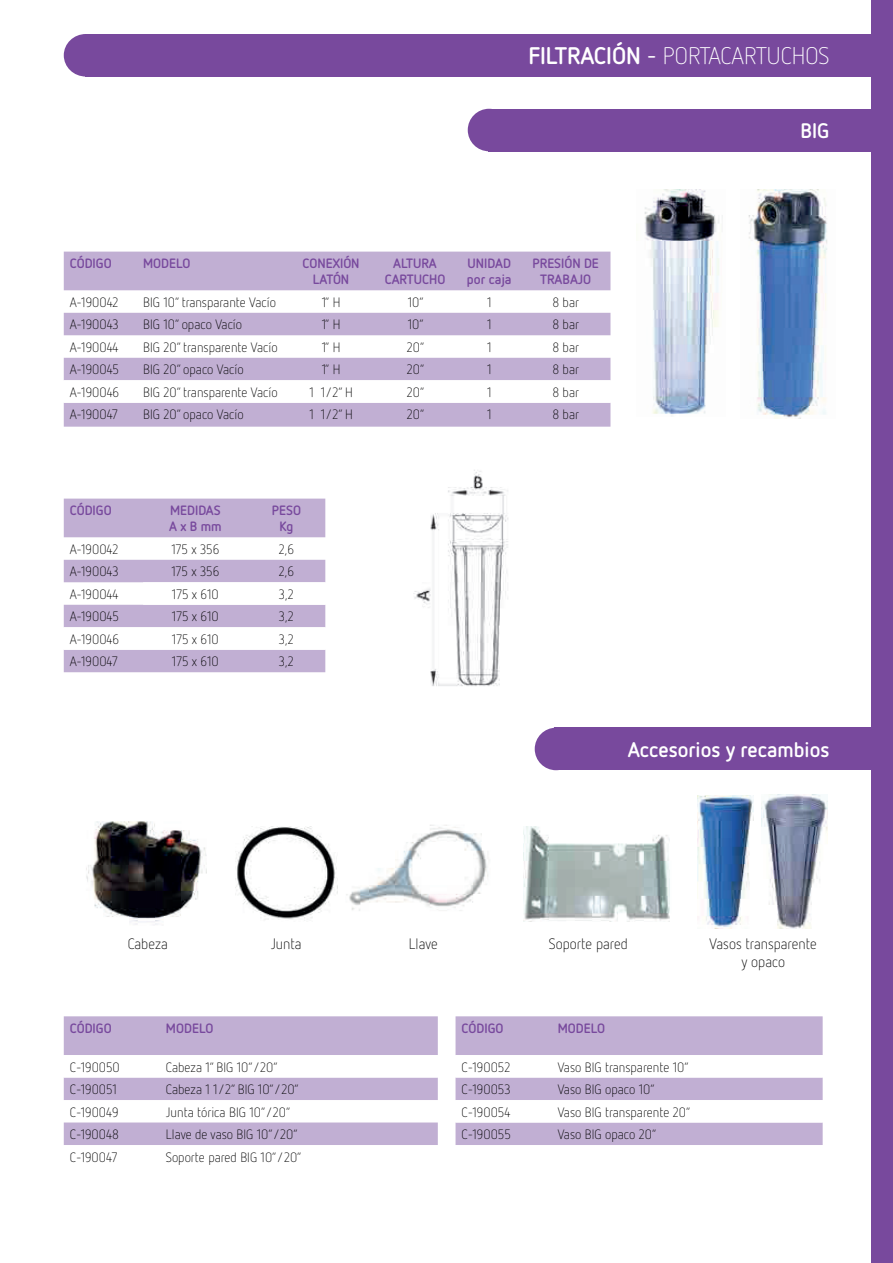
<style>
.page{position:relative;width:893px;height:1263px;background:#fff}
.page>*{position:absolute;margin:0;border:0;box-sizing:border-box;transform-origin:0 0}
.t1{font:300 24px "Netto OT";color:#fff}
.t2{font:700 21px "Netto OT";color:#fff}
.t3{font:300 15px/18px "Netto OT";color:#000001;text-align:center}
.t4{font:300 13.5px "Netto OT";color:#000001}
.t5{font:700 13.5px/16.2px "Netto OT";color:#78499d;text-align:center}
.s1{font-weight:700}
.s2{font-weight:400}
</style>
<div class="page">
<div style="left:872px;top:0;width:21px;height:1263px;background:#78499d"></div>
<div style="left:86px;top:34px;width:807px;height:43px;background:#78499d"></div>
<div style="left:64px;top:34px;width:44px;height:43px;background:#78499d;border-radius:50%"></div>
<div style="left:488px;top:109px;width:405px;height:42px;background:#78499d"></div>
<div style="left:468px;top:109px;width:42px;height:42px;background:#78499d;border-radius:50%"></div>
<div style="left:554px;top:728px;width:339px;height:42px;background:#78499d"></div>
<div style="left:535px;top:728px;width:42px;height:42px;background:#78499d;border-radius:50%"></div>
<img style="left:748px;top:190px;width:79px;height:228px">
<img style="left:644px;top:190px;width:79px;height:224px">
<img style="left:235px;top:827px;width:102px;height:94px">
<img style="left:86px;top:821px;width:121px;height:104px">
<img style="left:523px;top:827px;width:147px;height:95px">
<img style="left:346px;top:825px;width:142px;height:86px">
<img style="left:762px;top:794px;width:65px;height:135px">
<img style="left:697px;top:796px;width:56px;height:133px">
<img style="left:413px;top:470px;width:95px;height:216px">
<svg style="left:64px;top:252px;width:546px;height:175px;fill:#c1afd3"></svg>
<svg style="left:64px;top:380px;width:546px;height:23px"></svg>
<svg style="left:64px;top:499px;width:261px;height:173px;fill:#c1afd3"></svg>
<svg style="left:64px;top:582px;width:261px;height:68px"></svg>
<svg style="left:64px;top:1016px;width:374px;height:129px;fill:#c1afd3"></svg>
<svg style="left:64px;top:1055px;width:374px;height:22px"></svg>
<div style="left:456px;top:1016px;width:367px;height:129px;background:#c1afd3"></div>
<svg style="left:456px;top:1055px;width:367px;height:67px"></svg>
<h1 class="t1" style="left:528px;top:41px;width:303px"><span class="s1">FILTRACIÓN</span> <span class="s2">-</span> PORTACARTUCHOS</h1>
<h2 class="t2" style="left:800px;top:117px;width:30px">BIG</h2>
<p class="t5" style="left:70px;top:255px;width:43px">CÓDIGO</p>
<p class="t5" style="left:143px;top:255px;width:49px">MODELO</p>
<p class="t5" style="left:303px;top:255px;width:58px">CONEXIÓN<br>LATÓN</p>
<p class="t5" style="left:385px;top:255px;width:62px">ALTURA<br>CARTUCHO</p>
<p class="t5" style="left:467px;top:255px;width:46px;text-align:left">UNIDAD por caja</p>
<p class="t5" style="left:533px;top:255px;width:68px">PRESIÓN DE<br>TRABAJO</p>
<p class="t4" style="left:70px;top:294px;width:50px">A-190042</p>
<p class="t4" style="left:143px;top:294px;width:134px">BIG 10” transparante Vacío</p>
<p class="t4" style="left:322px;top:294px;width:20px">1” H</p>
<p class="t4" style="left:408px;top:294px;width:18px">10”</p>
<p class="t4" style="left:487px;top:294px;width:6px">1</p>
<p class="t4" style="left:552px;top:294px;width:28px">8 bar</p>
<p class="t4" style="left:70px;top:316px;width:50px">A-190043</p>
<p class="t4" style="left:143px;top:316px;width:100px">BIG 10” opaco Vacío</p>
<p class="t4" style="left:322px;top:316px;width:20px">1” H</p>
<p class="t4" style="left:408px;top:316px;width:18px">10”</p>
<p class="t4" style="left:487px;top:316px;width:6px">1</p>
<p class="t4" style="left:552px;top:316px;width:28px">8 bar</p>
<p class="t4" style="left:70px;top:339px;width:50px">A-190044</p>
<p class="t4" style="left:143px;top:339px;width:136px">BIG 20” transparente Vacío</p>
<p class="t4" style="left:322px;top:339px;width:20px">1” H</p>
<p class="t4" style="left:407px;top:339px;width:19px">20”</p>
<p class="t4" style="left:487px;top:339px;width:6px">1</p>
<p class="t4" style="left:552px;top:339px;width:28px">8 bar</p>
<p class="t4" style="left:70px;top:361px;width:51px">A-190045</p>
<p class="t4" style="left:143px;top:361px;width:102px">BIG 20” opaco Vacío</p>
<p class="t4" style="left:322px;top:361px;width:20px">1” H</p>
<p class="t4" style="left:407px;top:361px;width:19px">20”</p>
<p class="t4" style="left:487px;top:361px;width:6px">1</p>
<p class="t4" style="left:552px;top:361px;width:28px">8 bar</p>
<p class="t4" style="left:70px;top:384px;width:51px">A-190046</p>
<p class="t4" style="left:143px;top:384px;width:136px">BIG 20” transparente Vacío</p>
<p class="t4" style="left:309px;top:384px;width:45px">1 1/2” H</p>
<p class="t4" style="left:407px;top:384px;width:19px">20”</p>
<p class="t4" style="left:487px;top:384px;width:6px">1</p>
<p class="t4" style="left:552px;top:384px;width:28px">8 bar</p>
<p class="t4" style="left:70px;top:406px;width:50px">A-190047</p>
<p class="t4" style="left:143px;top:406px;width:102px">BIG 20” opaco Vacío</p>
<p class="t4" style="left:309px;top:406px;width:45px">1 1/2” H</p>
<p class="t4" style="left:407px;top:406px;width:19px">20”</p>
<p class="t4" style="left:487px;top:406px;width:6px">1</p>
<p class="t4" style="left:552px;top:406px;width:28px">8 bar</p>
<p class="t5" style="left:70px;top:502px;width:43px">CÓDIGO</p>
<p class="t5" style="left:169px;top:502px;width:54px;text-align:left">MEDIDAS<br>A x B mm</p>
<p class="t5" style="left:272px;top:502px;width:31px">PESO<br>Kg</p>
<p class="t4" style="left:70px;top:541px;width:50px">A-190042</p>
<p class="t4" style="left:171px;top:541px;width:49px">175 x 356</p>
<p class="t4" style="left:279px;top:541px;width:17px">2,6</p>
<p class="t4" style="left:70px;top:563px;width:50px">A-190043</p>
<p class="t4" style="left:171px;top:563px;width:49px">175 x 356</p>
<p class="t4" style="left:279px;top:563px;width:17px">2,6</p>
<p class="t4" style="left:70px;top:586px;width:50px">A-190044</p>
<p class="t4" style="left:172px;top:586px;width:48px">175 x 610</p>
<p class="t4" style="left:279px;top:586px;width:16px">3,2</p>
<p class="t4" style="left:70px;top:608px;width:51px">A-190045</p>
<p class="t4" style="left:172px;top:608px;width:48px">175 x 610</p>
<p class="t4" style="left:279px;top:608px;width:16px">3,2</p>
<p class="t4" style="left:70px;top:631px;width:51px">A-190046</p>
<p class="t4" style="left:172px;top:631px;width:48px">175 x 610</p>
<p class="t4" style="left:279px;top:631px;width:16px">3,2</p>
<p class="t4" style="left:70px;top:653px;width:50px">A-190047</p>
<p class="t4" style="left:172px;top:653px;width:48px">175 x 610</p>
<p class="t4" style="left:279px;top:653px;width:16px">3,2</p>
<h2 class="t2" style="left:628px;top:736px;width:203px">Accesorios y recambios</h2>
<p class="t3" style="left:128px;top:935px;width:42px">Cabeza</p>
<p class="t3" style="left:271px;top:935px;width:32px">Junta</p>
<p class="t3" style="left:409px;top:935px;width:30px">Llave</p>
<p class="t3" style="left:549px;top:935px;width:80px">Soporte pared</p>
<p class="t3" style="left:710px;top:935px;width:109px">Vasos transparente y opaco</p>
<p class="t5" style="left:70px;top:1019px;width:43px">CÓDIGO</p>
<p class="t5" style="left:166px;top:1019px;width:49px">MODELO</p>
<p class="t4" style="left:70px;top:1058px;width:52px">C-190050</p>
<p class="t4" style="left:166px;top:1058px;width:113px">Cabeza 1” BIG 10”/20”</p>
<p class="t4" style="left:70px;top:1081px;width:49px">C-190051</p>
<p class="t4" style="left:166px;top:1081px;width:135px">Cabeza 1 1/2” BIG 10”/20”</p>
<p class="t4" style="left:70px;top:1103px;width:50px">C-190049</p>
<p class="t4" style="left:166px;top:1103px;width:126px">Junta tórica BIG 10”/20”</p>
<p class="t4" style="left:70px;top:1126px;width:51px">C-190048</p>
<p class="t4" style="left:166px;top:1126px;width:133px">Llave de vaso BIG 10”/20”</p>
<p class="t4" style="left:70px;top:1148px;width:49px">C-190047</p>
<p class="t4" style="left:166px;top:1148px;width:137px">Soporte pared BIG 10”/20”</p>
<p class="t5" style="left:462px;top:1019px;width:43px">CÓDIGO</p>
<p class="t5" style="left:558px;top:1019px;width:49px">MODELO</p>
<p class="t4" style="left:462px;top:1058px;width:50px">C-190052</p>
<p class="t4" style="left:558px;top:1058px;width:133px">Vaso BIG transparente 10”</p>
<p class="t4" style="left:462px;top:1081px;width:51px">C-190053</p>
<p class="t4" style="left:558px;top:1081px;width:99px">Vaso BIG opaco 10”</p>
<p class="t4" style="left:462px;top:1103px;width:50px">C-190054</p>
<p class="t4" style="left:558px;top:1103px;width:134px">Vaso BIG transparente 20”</p>
<p class="t4" style="left:462px;top:1126px;width:51px">C-190055</p>
<p class="t4" style="left:558px;top:1126px;width:100px">Vaso BIG opaco 20”</p>
</div>
